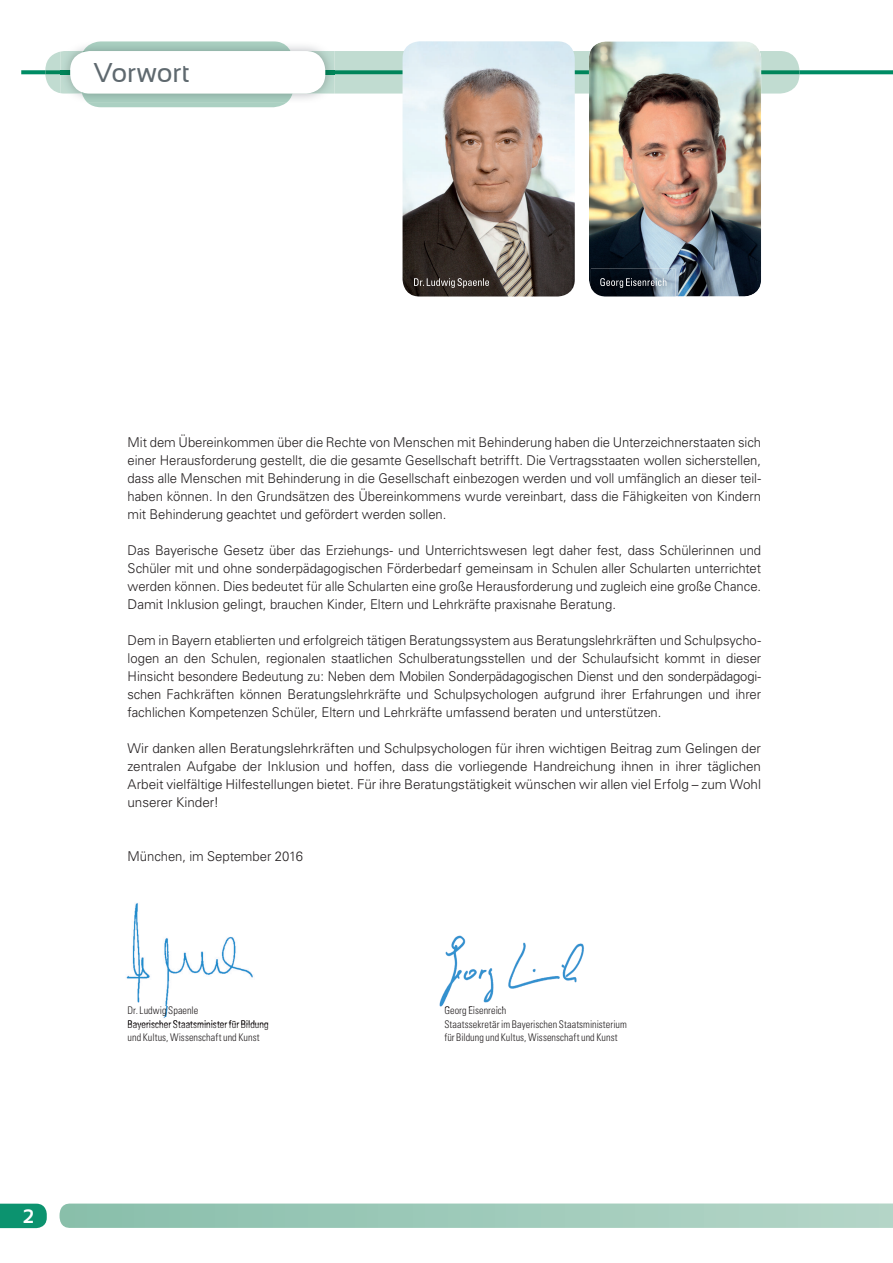
<style>
.page{position:relative;width:893px;height:1263px;background:#fff}
.page>*{position:absolute;margin:0;border:0;box-sizing:border-box;transform-origin:0 0}
.t1{font:27px "Sansation";letter-spacing:-.005em;color:#5f696f}
.t2{font:700 19.5px "Sansation";color:#fff}
.t3{font:300 13.5px/18px "Univers";letter-spacing:-.01em;color:#231f20;text-align:justify}
.t4{font:300 condensed 10.5px/13.5px "Univers";letter-spacing:.005em;color:#231f20}
</style>
<div class="page">
<svg style="left:0;top:1204px;width:47px;height:24px"></svg>
<svg style="left:60px;top:1203px;width:833px;height:25px;background:#a1cbbb"></svg>
<svg style="left:21px;top:41px;width:872px;height:66px"></svg>
<img style="left:293px;top:42px;width:42px;height:61px">
<img style="left:310px;top:51px;width:25px;height:43px">
<img style="left:325px;top:70px;width:10px;height:4px">
<img style="left:61px;top:42px;width:21px;height:61px">
<img style="left:61px;top:51px;width:20px;height:43px">
<img style="left:82px;top:42px;width:211px;height:61px">
<div style="left:70px;top:51px;width:255px;height:43px;background:#fff;border-radius:20px"></div>
<img style="left:403px;top:41px;width:172px;height:255px;border-radius:17px">
<svg style="left:414px;top:278px;width:75px;height:10px"></svg>
<img style="left:589px;top:41px;width:172px;height:255px;border-radius:17px">
<svg style="left:600px;top:278px;width:66px;height:10px"></svg>
<img style="left:126px;top:903px;width:127px;height:115px">
<img style="left:128px;top:1006px;width:70px;height:10px">
<img style="left:439px;top:935px;width:145px;height:72px">
<h2 class="t1" style="left:94px;top:62px;width:98px">Vorwort</h2>
<h2 class="t2" style="left:23px;top:1209px;width:13px">2</h2>
<p class="t3" style="left:128px;top:434px;width:635px">Mit dem Übereinkommen über die Rechte von Menschen mit Behinderung haben die Unter zeichnerstaaten sich einer Herausforderung gestellt, die die gesamte Gesellschaft betrifft. Die Vertragsstaaten wollen sicherstellen, dass alle Menschen mit Behinderung in die Gesellschaft einbezogen werden und voll umfänglich an dieser teil&shy;haben können. In den Grundsätzen des Über einkommens wurde vereinbart, dass die Fähigkeiten von Kindern mit Behinderung geachtet und gefördert werden sollen.</p>
<p class="t3" style="left:128px;top:542px;width:635px">Das Bayerische Gesetz über das Erziehungs- und Unterrichtswesen legt daher fest, dass Schülerinnen und Schüler mit und ohne sonderpädagogischen Förderbedarf gemeinsam in Schulen aller Schularten unterrichtet werden können. Dies bedeutet für alle Schularten eine große Herausforderung und zugleich eine große Chance.<br>Damit Inklusion gelingt, brauchen Kinder, Eltern und Lehrkräfte praxisnahe Beratung.</p>
<p class="t3" style="left:128px;top:632px;width:635px">Dem in Bayern etablierten und erfolgreich tätigen Beratungssystem aus Beratungslehrkräften und Schulpsycho&shy;logen an den Schulen, regionalen staatlichen Schulberatungsstellen und der Schulaufsicht kommt in dieser Hinsicht besondere Bedeutung zu: Neben dem Mobilen Sonderpädagogischen Dienst und den sonder päda gogi&shy;schen Fachkräften können Beratungslehrkräfte und Schulpsychologen aufgrund ihrer Erfahrungen und ihrer fachlichen Kompetenzen Schüler, Eltern und Lehrkräfte umfassend beraten und unterstützen.</p>
<p class="t3" style="left:128px;top:740px;width:635px">Wir danken allen Beratungslehrkräften und Schulpsychologen für ihren wichtigen Beitrag zum Gelingen der zentralen Aufgabe der Inklusion und hoffen, dass die vorliegende Handreichung ihnen in ihrer täglichen Arbeit vielfältige Hilfestellungen bietet. Für ihre Beratungstätigkeit wünschen wir allen viel Erfolg – zum Wohl unserer Kinder!</p>
<p class="t3" style="left:128px;top:848px;width:177px">München, im September 2016</p>
<p class="t4" style="left:128px;top:1005px;width:72px">Dr. Ludwig Spaenle</p>
<p class="t4" style="left:128px;top:1018px;width:142px">Bayerischer Staatsminister für Bildung und Kultus, Wissenschaft und Kunst</p>
<p class="t4" style="left:444px;top:1005px;width:64px">Georg Eisenreich</p>
<p class="t4" style="left:444px;top:1018px;width:184px">Staatssekretär im Bayerischen Staatsministerium für Bildung und Kultus, Wissenschaft und Kunst</p>
</div>
